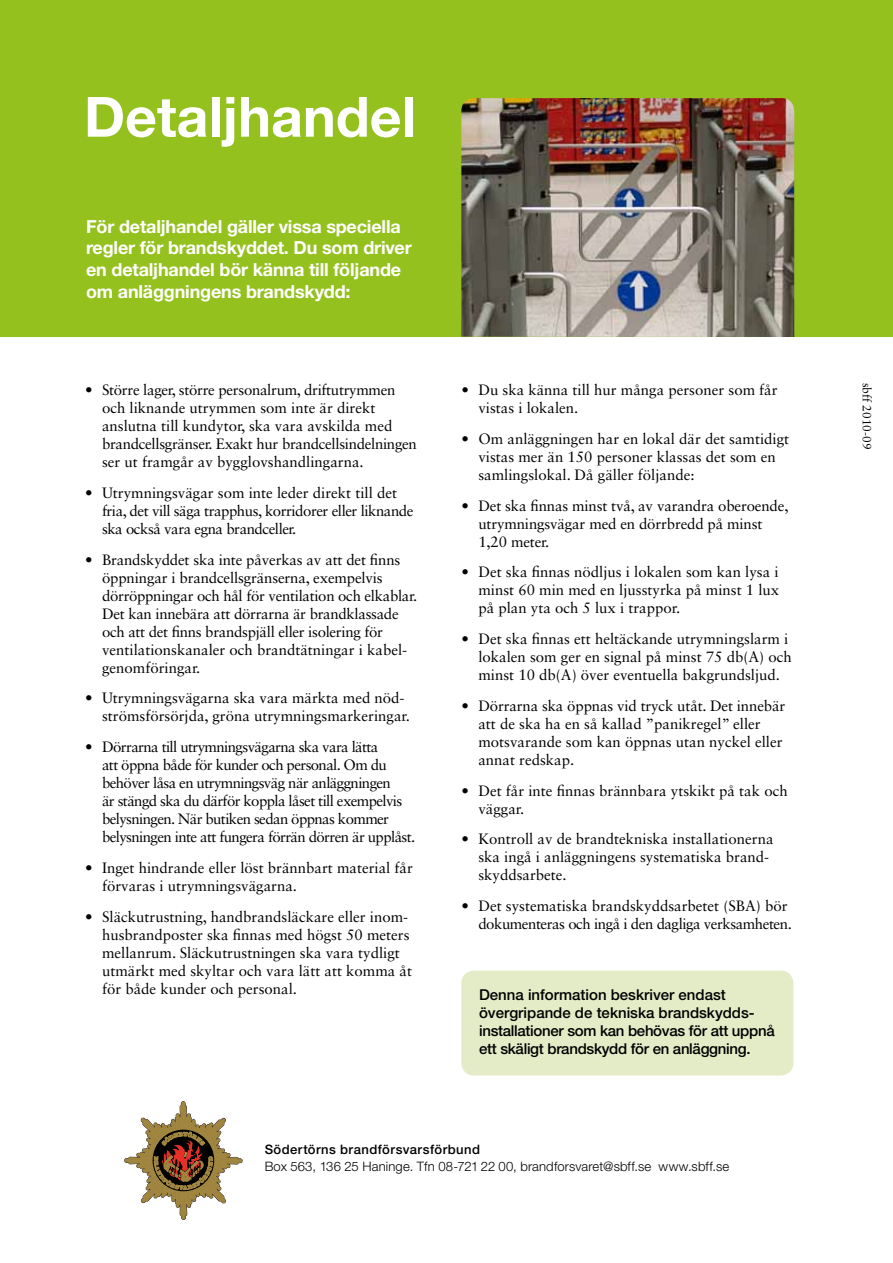
<style>
.page{position:relative;width:893px;height:1263px;background:#fff}
.page>*{position:absolute;margin:0;border:0;box-sizing:border-box;transform-origin:0 0}
.t1{font:700 55.5px "Helvetica Neue LT Std";color:#fff}
.t2{font:700 18px/21.6px "Helvetica Neue LT Std";letter-spacing:-.01em;color:#fff}
.t3{font:15px/18px "Sabon LT Std";color:#000}
.t4{font:15px/18px "Sabon LT Std";letter-spacing:-.04em;color:#000}
.t5{font:15px/18px "Sabon LT Std";letter-spacing:-.03em;color:#000}
.t6{font:500 15px/18px "Helvetica Neue LT Std";letter-spacing:-.02em;color:#000}
.t7{font:300 13.05px "Helvetica Neue LT Std";letter-spacing:.01em;color:#000}
.t8{font:500 13.05px "Helvetica Neue LT Std";letter-spacing:.035em;color:#000}
.t9{font:12px "Sabon LT Std";color:#000}
</style>
<div class="page">
<svg style="left:125px;top:1101px;width:117px;height:118px"></svg>
<div style="left:461px;top:971px;width:332px;height:104px;background:#e3ecc6;border-radius:13px"></div>
<div style="left:0;top:0;width:893px;height:337px;background:#95c11f"></div>
<img style="left:461px;top:98px;width:333px;height:239px">
<h1 class="t1" style="left:84px;top:83px;width:333px">Detaljhandel</h1>
<p class="t2" style="left:86px;top:215px;width:327px">För detaljhandel gäller vissa speciella regler för brandskyddet. Du som driver en detaljhandel bör känna till följande om anläggningens brandskydd:</p>
<p class="t3" style="left:102px;top:381px;width:316px;text-indent:-17px">• Större lager, större personalrum, driftutrymmen och liknande utrymmen som inte är direkt anslutna till kundytor, ska vara avskilda med brandcellsgränser. Exakt hur brandcellsindelningen ser ut framgår av bygglovshandlingarna.</p>
<p class="t5" style="left:102px;top:484px;width:313px;text-indent:-17px">• Utrymningsvägar som inte leder direkt till det fria, det vill säga trapphus, korridorer eller liknande ska också vara egna brandceller.</p>
<p class="t3" style="left:102px;top:550px;width:317px;text-indent:-17px">• Brandskyddet ska inte påverkas av att det finns öppningar i brandcellsgränserna, exempelvis dörröppningar och hål för ventilation och elkablar.<br>Det kan innebära att dörrarna är brandklassade och att det finns brandspjäll eller isolering för ventilationskanaler och brandtätningar i kabel&shy;genomföringar.</p>
<p class="t3" style="left:102px;top:689px;width:309px;text-indent:-17px">• Utrymningsvägarna ska vara märkta med nöd&shy;strömsförsörjda, gröna utrymningsmarkeringar.</p>
<p class="t4" style="left:102px;top:738px;width:315px;text-indent:-17px">• Dörrarna till utrymningsvägarna ska vara lätta<br>att öppna både för kunder och personal. Om du behöver låsa en utrymningsväg när anläggningen<br>är stängd ska du därför koppla låset till exempelvis belysningen. När butiken sedan öppnas kommer belysningen inte att fungera förrän dörren är upplåst.</p>
<p class="t3" style="left:102px;top:858px;width:312px;text-indent:-17px">• Inget hindrande eller löst brännbart material får förvaras i utrymningsvägarna.</p>
<p class="t3" style="left:102px;top:907px;width:311px;text-indent:-17px">• Släckutrustning, handbrandsläckare eller inom&shy;husbrandposter ska finnas med högst 50 meters mellanrum. Släckutrustningen ska vara tydligt utmärkt med skyltar och vara lätt att komma åt för både kunder och personal.</p>
<p class="t3" style="left:478px;top:381px;width:301px;text-indent:-17px">• Du ska känna till hur många personer som får vistas i lokalen.</p>
<p class="t3" style="left:478px;top:430px;width:312px;text-indent:-17px">• Om anläggningen har en lokal där det samtidigt vistas mer än 150 personer klassas det som en samlingslokal. Då gäller följande:</p>
<p class="t3" style="left:478px;top:496px;width:312px;text-indent:-17px">• Det ska finnas minst två, av varandra oberoende, utrymningsvägar med en dörrbredd på minst<br>1,20 meter.</p>
<p class="t3" style="left:478px;top:563px;width:302px;text-align:justify;text-indent:-17px">• Det ska finnas nödljus i lokalen som kan lysa i minst 60 min med en ljusstyrka på minst 1 lux på plan yta och 5 lux i trappor.</p>
<p class="t3" style="left:478px;top:630px;width:315px;text-indent:-17px">• Det ska finnas ett heltäckande utrymningslarm i lokalen som ger en signal på minst 75 db(A) och minst 10 db(A) över eventuella bakgrundsljud.</p>
<p class="t3" style="left:478px;top:696px;width:308px;text-indent:-17px">• Dörrarna ska öppnas vid tryck utåt. Det innebär att de ska ha en så kallad ”panikregel” eller motsvarande som kan öppnas utan nyckel eller annat redskap.</p>
<p class="t3" style="left:478px;top:781px;width:311px;text-indent:-17px">• Det får inte finnas brännbara ytskikt på tak och väggar.</p>
<p class="t3" style="left:478px;top:830px;width:297px;text-indent:-17px">• Kontroll av de brandtekniska installationerna ska ingå i anläggningens systematiska brand&shy;skyddsarbete.</p>
<p class="t5" style="left:461px;top:897px;width:332px;text-align:right">• Det systematiska brandskyddsarbetet (SBA) bör dokumenteras och ingå i den dagliga verksamheten.</p>
<p class="t6" style="left:479px;top:986px;width:297px">Denna information beskriver endast övergripande de tekniska brandskydds&shy;installationer som kan behövas för att uppnå ett skäligt brandskydd för en anläggning.</p>
<p class="t8" style="left:265px;top:1142px;width:217px">Södertörns brandförsvarsförbund</p>
<p class="t7" style="left:265px;top:1158px;width:466px">Box 563, 136 25 Haninge. Tfn 08-721 22 00, brandforsvaret@sbff.se www.sbff.se</p>
<p class="t9" style="left:874px;top:383px;width:68px;rotate:90deg">sbff 2010-09</p>
</div>
